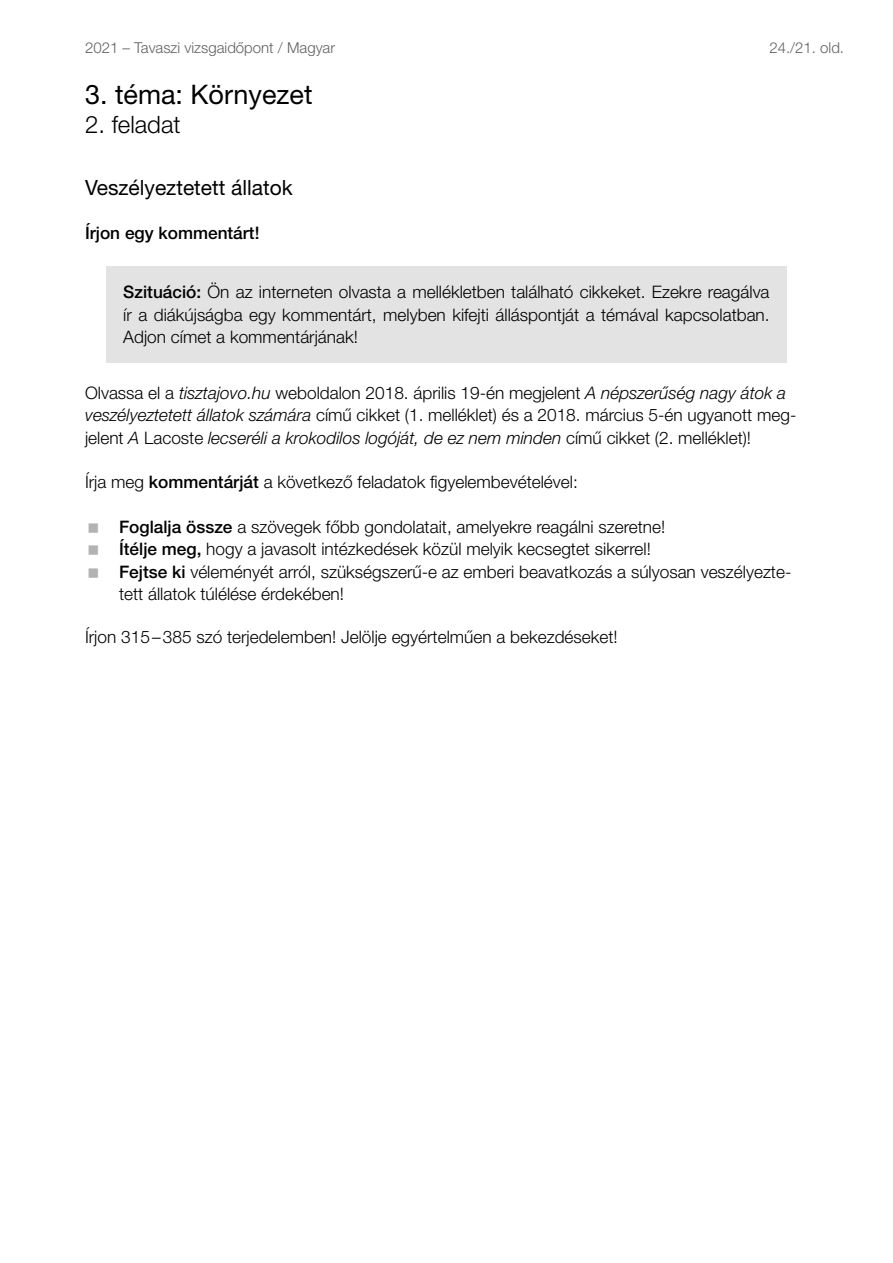
<style>
.page{position:relative;width:893px;height:1263px;background:#fff}
.page>*{position:absolute;margin:0;border:0;box-sizing:border-box;transform-origin:0 0}
.t1{font:27px "Helvetica Neue LT Pro";color:#000}
.t2{font:300 24px "Helvetica Neue LT Pro";color:#000}
.t3{font:21px "Helvetica Neue LT Pro";color:#000}
.t4{font:300 17.25px/22.5px "Helvetica Neue LT Pro";color:#000}
.t5{font:500 17.25px "Helvetica Neue LT Pro";color:#000}
.t6{font:300 15px "Helvetica Neue LT Pro";color:#626262}
.s1{font-weight:500}
.s2{font-style:italic}
</style>
<div class="page">
<div style="left:106px;top:266px;width:681px;height:96px;background:#e3e3e3"></div>
<p class="t6" style="left:85px;top:39px;width:252px">2021 – Tavaszi vizsgaidőpont / Magyar</p>
<p class="t6" style="left:769px;top:39px;width:76px">24./21. old.</p>
<h1 class="t1" style="left:85px;top:78px;width:229px">3. téma: Környezet</h1>
<h2 class="t2" style="left:85px;top:110px;width:97px">2. feladat</h2>
<p class="t3" style="left:85px;top:175px;width:209px">Veszélyeztetett állatok</p>
<p class="t5" style="left:85px;top:222px;width:176px">Írjon egy kommentárt!</p>
<p class="t4" style="left:123px;top:280px;width:648px;text-align:justify"><span class="s1">Szituáció:</span> Ön az interneten olvasta a mellékletben található cikkeket. Ezekre reagálva ír a diákújságba egy kommentárt, melyben kifejti álláspontját a témával kapcsolatban.<br>Adjon címet a kommentárjának!</p>
<p class="t4" style="left:85px;top:381px;width:713px">Olvassa el a <span class="s2">tisztajovo.hu</span> weboldalon 2018. április 19-én megjelent <span class="s2">A népszerűség nagy átok a veszélyeztetett állatok számára</span> című cikket (1. melléklet) és a 2018. március 5-én ugyanott meg&shy;jelent <span class="s2">A</span> Lacoste <span class="s2">lecseréli a krokodilos logóját, de ez nem minden</span> című cikket (2. melléklet)!</p>
<p class="t4" style="left:85px;top:470px;width:494px">Írja meg <span class="s1">kommentárját</span> a következő feladatok figyelembevételével:</p>
<p class="t4" style="left:119px;top:515px;width:674px"><span class="s1">Foglalja össze</span> a szövegek főbb gondolatait, amelyekre reagálni szeretne!<br><span class="s1">Ítélje meg,</span> hogy a javasolt intézkedések közül melyik kecsegtet sikerrel!<br><span class="s1">Fejtse ki</span> véleményét arról, szükségszerű-e az emberi beavatkozás a súlyosan veszélyezte&shy;tett állatok túlélése érdekében!</p>
<p class="t4" style="left:85px;top:625px;width:534px">Írjon 315–385 szó terjedelemben! Jelölje egyértelműen a bekezdéseket!</p>
</div>
